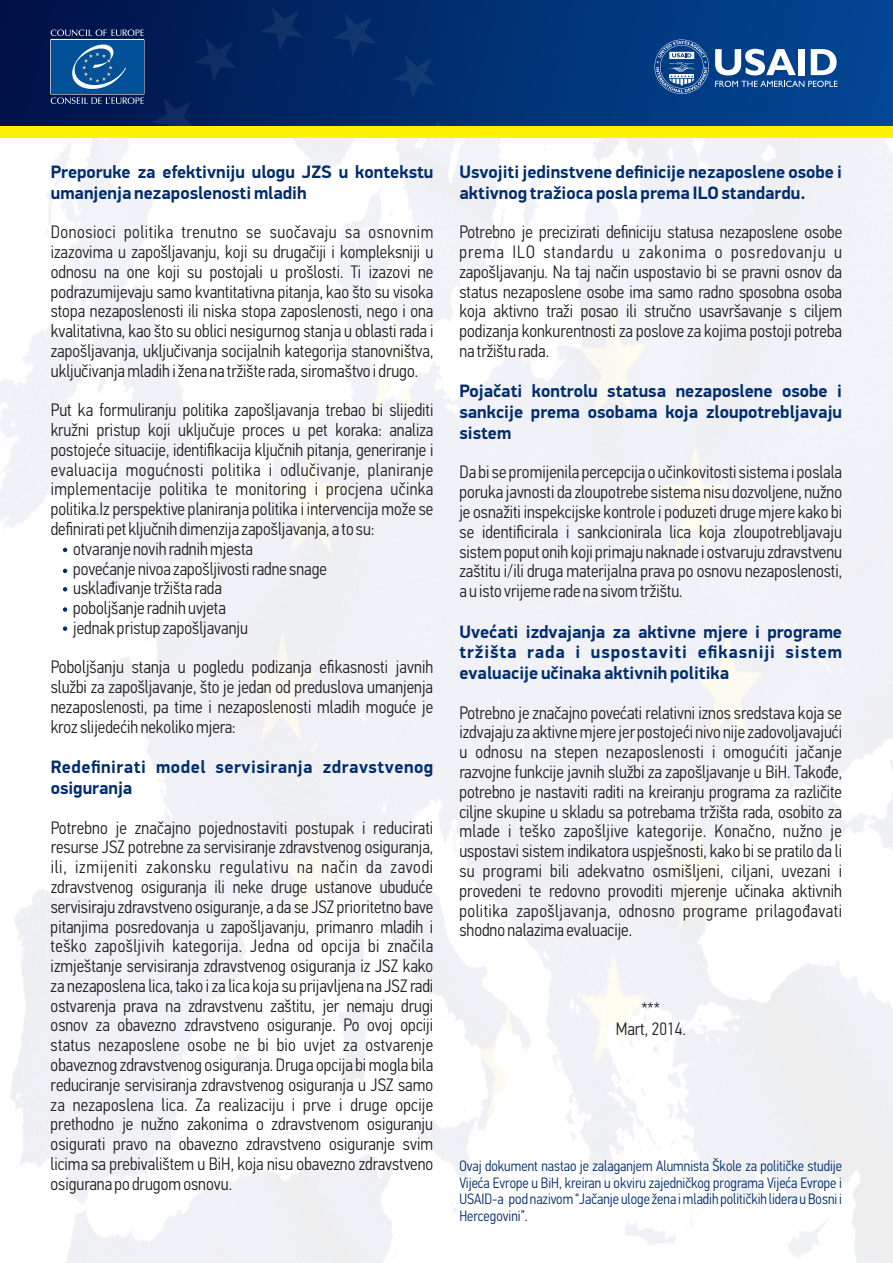
<style>
.page{position:relative;width:893px;height:1263px;background:#fff}
.page>*{position:absolute;margin:0;border:0;box-sizing:border-box;transform-origin:0 0}
.t1{font:300 18px/19.8px "PF Din Text Cond Pro";color:#231f20;text-align:justify}
.t2{font:700 18px/20.7px "PF Din Display Pro";color:#002d6c}
.t3{font:300 18px "PF Din Text Cond Pro";letter-spacing:.025em;color:#231f20}
.t4{font:700 18px/20.7px "PF Din Display Pro";letter-spacing:.03em;color:#002d6c}
.t5{font:300 18px "PF Din Text Cond Pro";letter-spacing:.02em;color:#231f20}
.t6{font:300 15px/16.5px "PF Din Text Cond Pro";color:#002d6c;text-align:justify}
</style>
<div class="page">
<div style="left:0;top:0;width:893px;height:134px;background:linear-gradient(to right,#001247,#024896)"></div>
<svg style="left:152px;top:98px;width:44px;height:28px"></svg>
<svg style="left:194px;top:38px;width:44px;height:44px;background:#05235d"></svg>
<svg style="left:260px;top:7px;width:44px;height:44px;background:#052762"></svg>
<svg style="left:333px;top:13px;width:44px;height:44px;background:#052c68"></svg>
<svg style="left:393px;top:55px;width:44px;height:43px;background:#05306e"></svg>
<svg style="left:424px;top:121px;width:44px;height:5px"></svg>
<svg style="left:51px;top:30px;width:93px;height:6px"></svg>
<svg style="left:51px;top:97px;width:93px;height:7px"></svg>
<div style="left:50px;top:39px;width:94px;height:56px;border:2px solid #fff"></div>
<div style="left:51px;top:40px;width:93px;height:54px;background:#005198"></div>
<svg style="left:72px;top:44px;width:54px;height:45px"></svg>
<div style="left:0;top:126px;width:893px;height:12px;background:#fff200"></div>
<svg style="left:715px;top:49px;width:81px;height:26px"></svg>
<div style="left:799px;top:49px;width:6px;height:26px;background:#fff"></div>
<svg style="left:811px;top:49px;width:26px;height:26px"></svg>
<svg style="left:715px;top:81px;width:122px;height:6px"></svg>
<svg style="left:654px;top:40px;width:55px;height:54px;background:#39679e"></svg>
<svg style="left:63px;top:548px;width:4px;height:4px"></svg>
<svg style="left:63px;top:569px;width:4px;height:4px"></svg>
<svg style="left:63px;top:587px;width:4px;height:4px"></svg>
<svg style="left:63px;top:607px;width:4px;height:5px"></svg>
<svg style="left:63px;top:626px;width:4px;height:5px"></svg>
<p class="t2" style="left:51px;top:163px;width:384px">Preporuke za efektivniju ulogu JZS u kontekstu umanjenja nezaposlenosti mladih</p>
<p class="t1" style="left:51px;top:224px;width:384px">Donosioci politika trenutno se suočavaju sa osnovnim izazovima u zapošljavanju, koji su drugačiji i kompleksniji u odnosu na one koji su postojali u prošlosti. Ti izazovi ne podrazumijevaju samo kvantitativna pitanja, kao što su visoka stopa nezaposlenosti ili niska stopa zaposlenosti, nego i ona kvalitativna, kao što su oblici nesigurnog stanja u oblasti rada i zapošljavanja, uključivanja socijalnih kategorija stanovništva, uključivanja mladih i žena na tržište rada, siromaštvo i drugo.</p>
<p class="t1" style="left:51px;top:402px;width:384px">Put ka formuliranju politika zapošljavanja trebao bi slijediti</p>
<p class="t1" style="left:51px;top:422px;width:384px">kružni pristup koji uključuje proces u pet koraka: analiza</p>
<p class="t1" style="left:51px;top:441px;width:384px">postojeće situacije, identifikacija ključnih pitanja, generiranje i</p>
<p class="t3" style="left:51px;top:462px;width:384px">evaluacija mogućnosti politika i odlučivanje, planiranje</p>
<p class="t5" style="left:51px;top:482px;width:384px">implementacije politika te monitoring i procjena učinka</p>
<p class="t1" style="left:51px;top:501px;width:384px">politika.Iz perspektive planiranja politika i intervencija može se</p>
<p class="t1" style="left:51px;top:521px;width:325px">definirati pet ključnih dimenzija zapošljavanja, a to su:</p>
<p class="t1" style="left:73px;top:540px;width:181px">otvaranje novih radnih mjesta</p>
<p class="t1" style="left:73px;top:560px;width:255px">povećanje nivoa zapošljivosti radne snage</p>
<p class="t1" style="left:73px;top:580px;width:150px">usklađivanje tržišta rada</p>
<p class="t1" style="left:73px;top:600px;width:154px">poboljšanje radnih uvjeta</p>
<p class="t1" style="left:73px;top:619px;width:176px">jednak pristup zapošljavanju</p>
<p class="t1" style="left:51px;top:659px;width:384px">Poboljšanju stanja u pogledu podizanja efikasnosti javnih službi za zapošljavanje, što je jedan od preduslova umanjenja nezaposlenosti, pa time i nezaposlenosti mladih moguće je kroz slijedećih nekoliko mjera:</p>
<p class="t4" style="left:51px;top:758px;width:384px">Redefinirati model servisiranja zdravstvenog osiguranja</p>
<p class="t1" style="left:51px;top:819px;width:384px">Potrebno je značajno pojednostaviti postupak i reducirati resurse JSZ potrebne za servisiranje zdravstvenog osiguranja, ili, izmijeniti zakonsku regulativu na način da zavodi zdravstvenog osiguranja ili neke druge ustanove ubuduće servisiraju zdravstveno osiguranje, a da se JSZ prioritetno bave pitanjima posredovanja u zapošljavanju, primanro mladih i teško zapošljivih kategorija. Jedna od opcija bi značila izmještanje servisiranja zdravstvenog osiguranja iz JSZ kako za nezaposlena lica, tako i za lica koja su prijavljena na JSZ radi ostvarenja prava na zdravstvenu zaštitu, jer nemaju drugi osnov za obavezno zdravstveno osiguranje. Po ovoj opciji status nezaposlene osobe ne bi bio uvjet za ostvarenje obaveznog zdravstvenog osiguranja. Druga opcija bi mogla bila reduciranje servisiranja zdravstvenog osiguranja u JSZ samo za nezaposlena lica. Za realizaciju i prve i druge opcije prethodno je nužno zakonima o zdravstvenom osiguranju osigurati pravo na obavezno zdravstveno osiguranje svim licima sa prebivalištem u BiH, koja nisu obavezno zdravstveno osigurana po drugom osnovu.</p>
<p class="t2" style="left:459px;top:163px;width:384px">Usvojiti jedinstvene definicije nezaposlene osobe i aktivnog tražioca posla prema ILO standardu.</p>
<p class="t1" style="left:459px;top:224px;width:384px">Potrebno je precizirati definiciju statusa nezaposlene osobe prema ILO standardu u zakonima o posredovanju u zapošljavanju. Na taj način uspostavio bi se pravni osnov da status nezaposlene osobe ima samo radno sposobna osoba koja aktivno traži posao ili stručno usavršavanje s ciljem podizanja konkurentnosti za poslove za kojima postoji potreba na tržištu rada.</p>
<p class="t2" style="left:459px;top:382px;width:384px;text-align:justify">Pojačati kontrolu statusa nezaposlene osobe i sankcije prema osobama koja zloupotrebljavaju sistem</p>
<p class="t1" style="left:459px;top:464px;width:384px">Da bi se promijenila percepcija o učinkovitosti sistema i poslala poruka javnosti da zloupotrebe sistema nisu dozvoljene, nužno je osnažiti inspekcijske kontrole i poduzeti druge mjere kako bi se identificirala i sankcionirala lica koja zloupotrebljavaju sistem poput onih koji primaju naknade i ostvaruju zdravstvenu zaštitu i/ili druga materijalna prava po osnovu nezaposlenosti, a u isto vrijeme rade na sivom tržištu.</p>
<p class="t2" style="left:459px;top:623px;width:384px;text-align:justify">Uvećati izdvajanja za aktivne mjere i programe tržišta rada i uspostaviti efikasniji sistem evaluacije učinaka aktivnih politika</p>
<p class="t1" style="left:459px;top:704px;width:384px">Potrebno je značajno povećati relativni iznos sredstava koja se izdvajaju za aktivne mjere jer postojeći nivo nije zadovoljavajući u odnosu na stepen nezaposlenosti i omogućiti jačanje razvojne funkcije javnih službi za zapošljavanje u BiH. Takođe, potrebno je nastaviti raditi na kreiranju programa za različite ciljne skupine u skladu sa potrebama tržišta rada, osobito za mlade i teško zapošljive kategorije. Konačno, nužno je uspostavi sistem indikatora uspješnosti, kako bi se pratilo da li su programi bili adekvatno osmišljeni, ciljani, uvezani i provedeni te redovno provoditi mjerenje učinaka aktivnih politika zapošljavanja, odnosno programe prilagođavati shodno nalazima evaluacije.</p>
<p class="t1" style="left:616px;top:1001px;width:71px;text-align:center">***<br>Mart, 2014.</p>
<p class="t6" style="left:459px;top:1159px;width:384px">Ovaj dokument nastao je zalaganjem Alumnista Škole za političke studije Vijeća Evrope u BiH, kreiran u okviru zajedničkog programa Vijeća Evrope i USAID-a pod nazivom “Jačanje uloge žena i mladih političkih lidera u Bosni i Hercegovini”.</p>
</div>
